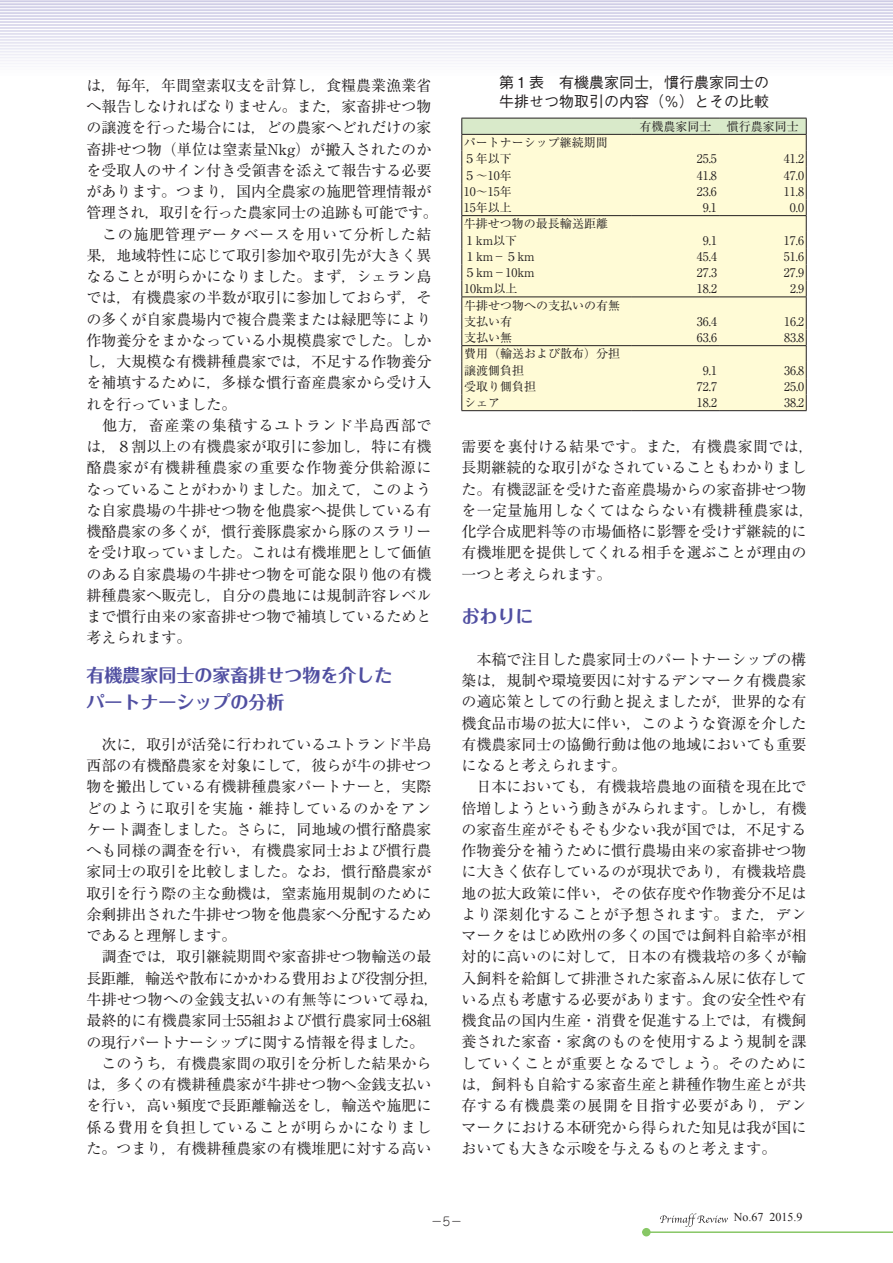
<style>
.page{position:relative;width:893px;height:1263px;background:#fff}
.page>*{position:absolute;margin:0;border:0;box-sizing:border-box;transform-origin:0 0}
.t1{font:700 18px/27px "Folk Pro";color:#504fa1}
.t2{font:15px/21.3px "Ryumin Pro";color:#231f20}
.t3{font:500 15px/19.5px "Gothic BBB Pro";color:#231f20}
.t4{font:12px/16.2px "Ryumin Pro";color:#231f20}
.t5{font:12px "Times New Roman";color:#231f20}
.t6{font:300 12px "Jun 101 Pro";color:#231f20}
</style>
<div class="page">
<svg style="left:0;top:1px;width:893px;height:60px"></svg>
<hr style="left:0;top:6px;width:893px;height:1px;background:#fff">
<hr style="left:0;top:3px;width:893px;height:1px;background:#fff">
<hr style="left:0;top:8px;width:893px;height:1px;background:#fff">
<hr style="left:0;top:11px;width:893px;height:1px;background:#fff">
<hr style="left:0;top:14px;width:893px;height:1px;background:#fff">
<hr style="left:0;top:17px;width:893px;height:1px;background:#fff">
<hr style="left:0;top:23px;width:893px;height:1px;background:#fff">
<hr style="left:0;top:20px;width:893px;height:1px;background:#fff">
<hr style="left:0;top:26px;width:893px;height:1px;background:#fff">
<hr style="left:0;top:29px;width:893px;height:1px;background:#fff">
<hr style="left:0;top:32px;width:893px;height:1px;background:#fff">
<hr style="left:0;top:35px;width:893px;height:1px;background:#fff">
<hr style="left:0;top:38px;width:893px;height:1px;background:#fff">
<hr style="left:0;top:41px;width:893px;height:1px;background:#fff">
<hr style="left:0;top:44px;width:893px;height:1px;background:#fff">
<hr style="left:0;top:47px;width:893px;height:1px;background:#fff">
<hr style="left:0;top:50px;width:893px;height:1px;background:#fff">
<hr style="left:0;top:59px;width:893px;height:1px;background:#fff">
<hr style="left:0;top:53px;width:893px;height:1px;background:#fff">
<hr style="left:0;top:56px;width:893px;height:1px;background:#fff">
<hr style="left:461px;top:410px;width:171px;height:1px;background:#231f20">
<hr style="left:632px;top:410px;width:87px;height:1px;background:#231f20">
<hr style="left:719px;top:410px;width:87px;height:1px;background:#231f20">
<svg style="left:461px;top:118px;width:346px;height:292px;background:#f8f5d1"></svg>
<svg style="left:660px;top:1213px;width:68px;height:14px"></svg>
<hr style="left:642px;top:1231px;width:251px;height:2px;background:#87c765">
<div style="left:642px;top:1228px;width:9px;height:8px;background:#87c765;border-radius:50%"></div>
<p class="t2" style="left:86px;top:73px;width:353px">は，毎年，年間窒素収支を計算し，食糧農業漁業省へ報告しなければなりません。また，家畜排せつ物の譲渡を行った場合には，どの農家へどれだけの家畜排せつ物（単位は窒素量Nkg）が搬入されたのかを受取人のサイン付き受領書を添えて報告する必要があります。つまり，国内全農家の施肥管理情報が管理され，取引を行った農家同士の追跡も可能です。　この施肥管理データベースを用いて分析した結果，地域特性に応じて取引参加や取引先が大きく異なることが明らかになりました。まず，シェラン島では，有機農家の半数が取引に参加しておらず，その多くが自家農場内で複合農業または緑肥等により作物養分をまかなっている小規模農家でした。しかし，大規模な有機耕種農家では，不足する作物養分を補填するために，多様な慣行畜産農家から受け入れを行っていました。<br>　他方，畜産業の集積するユトランド半島西部では，８割以上の有機農家が取引に参加し，特に有機酪農家が有機耕種農家の重要な作物養分供給源になっていることがわかりました。加えて，このような自家農場の牛排せつ物を他農家へ提供している有機酪農家の多くが，慣行養豚農家から豚のスラリーを受け取っていました。これは有機堆肥として価値のある自家農場の牛排せつ物を可能な限り他の有機耕種農家へ販売し，自分の農地には規制許容レベルまで慣行由来の家畜排せつ物で補填しているためと考えられます。</p>
<p class="t1" style="left:86px;top:660px;width:307px">有機農家同士の家畜排せつ物を介したパートナーシップの分析</p>
<p class="t2" style="left:86px;top:733px;width:354px">　次に，取引が活発に行われているユトランド半島西部の有機酪農家を対象にして，彼らが牛の排せつ物を搬出している有機耕種農家パートナーと，実際どのように取引を実施・維持しているのかをアンケート調査しました。さらに，同地域の慣行酪農家へも同様の調査を行い，有機農家同士および慣行農家同士の取引を比較しました。なお，慣行酪農家が取引を行う際の主な動機は，窒素施用規制のために余剰排出された牛排せつ物を他農家へ分配するためであると理解します。<br>　調査では，取引継続期間や家畜排せつ物輸送の最長距離，輸送や散布にかかわる費用および役割分担，牛排せつ物への金銭支払いの有無等について尋ね，最終的に有機農家同士55組および慣行農家同士68組の現行パートナーシップに関する情報を得ました。　このうち，有機農家間の取引を分析した結果からは，多くの有機耕種農家が牛排せつ物へ金銭支払いを行い，高い頻度で長距離輸送をし，輸送や施肥に係る費用を負担していることが明らかになりました。つまり，有機耕種農家の有機堆肥に対する高い</p>
<p class="t3" style="left:499px;top:70px;width:271px">第１表　有機農家同士，慣行農家同士の牛排せつ物取引の内容（％）とその比較</p>
<p class="t4" style="left:639px;top:117px;width:73px">有機農家同士</p>
<p class="t4" style="left:727px;top:117px;width:73px">慣行農家同士</p>
<p class="t4" style="left:464px;top:134px;width:145px">パートナーシップ継続期間<br>５年以下</p>
<p class="t4" style="left:697px;top:150px;width:22px">25.5</p>
<p class="t4" style="left:784px;top:150px;width:22px">41.2</p>
<p class="t4" style="left:464px;top:166px;width:49px">５～10年</p>
<p class="t4" style="left:697px;top:166px;width:22px">41.8</p>
<p class="t4" style="left:784px;top:166px;width:22px">47.0</p>
<p class="t4" style="left:464px;top:182px;width:49px">10～15年</p>
<p class="t4" style="left:697px;top:182px;width:22px">23.6</p>
<p class="t4" style="left:784px;top:182px;width:22px">11.8</p>
<p class="t4" style="left:464px;top:199px;width:49px">15年以上</p>
<p class="t4" style="left:703px;top:199px;width:16px">9.1</p>
<p class="t4" style="left:790px;top:199px;width:16px">0.0</p>
<p class="t4" style="left:464px;top:215px;width:145px">牛排せつ物の最長輸送距離<br>１km以下</p>
<p class="t4" style="left:703px;top:231px;width:16px">9.1</p>
<p class="t4" style="left:784px;top:231px;width:22px">17.6</p>
<p class="t4" style="left:464px;top:247px;width:72px">１km−５km</p>
<p class="t4" style="left:697px;top:247px;width:22px">45.4</p>
<p class="t4" style="left:784px;top:247px;width:22px">51.6</p>
<p class="t4" style="left:464px;top:264px;width:72px">５km−10km</p>
<p class="t4" style="left:697px;top:264px;width:22px">27.3</p>
<p class="t4" style="left:784px;top:264px;width:22px">27.9</p>
<p class="t4" style="left:464px;top:280px;width:55px">10km以上</p>
<p class="t4" style="left:697px;top:280px;width:22px">18.2</p>
<p class="t4" style="left:790px;top:280px;width:16px">2.9</p>
<p class="t4" style="left:464px;top:296px;width:157px">牛排せつ物への支払いの有無支払い有</p>
<p class="t4" style="left:697px;top:312px;width:22px">36.4</p>
<p class="t4" style="left:784px;top:312px;width:22px">16.2</p>
<p class="t4" style="left:464px;top:329px;width:49px">支払い無</p>
<p class="t4" style="left:697px;top:329px;width:22px">63.6</p>
<p class="t4" style="left:784px;top:329px;width:22px">83.8</p>
<p class="t4" style="left:464px;top:345px;width:157px">費用（輸送および散布）分担譲渡側負担</p>
<p class="t4" style="left:703px;top:361px;width:16px">9.1</p>
<p class="t4" style="left:784px;top:361px;width:22px">36.8</p>
<p class="t4" style="left:464px;top:377px;width:73px">受取り側負担</p>
<p class="t4" style="left:697px;top:377px;width:22px">72.7</p>
<p class="t4" style="left:784px;top:377px;width:22px">25.0</p>
<p class="t4" style="left:464px;top:394px;width:37px">シェア</p>
<p class="t4" style="left:697px;top:394px;width:22px">18.2</p>
<p class="t4" style="left:784px;top:394px;width:22px">38.2</p>
<p class="t2" style="left:461px;top:435px;width:354px">需要を裏付ける結果です。また，有機農家間では，長期継続的な取引がなされていることもわかりました。有機認証を受けた畜産農場からの家畜排せつ物を一定量施用しなくてはならない有機耕種農家は，化学合成肥料等の市場価格に影響を受けず継続的に有機堆肥を提供してくれる相手を選ぶことが理由の一つと考えられます。</p>
<p class="t1" style="left:461px;top:601px;width:73px">おわりに</p>
<p class="t2" style="left:461px;top:647px;width:347px">　本稿で注目した農家同士のパートナーシップの構築は，規制や環境要因に対するデンマーク有機農家の適応策としての行動と捉えましたが，世界的な有機食品市場の拡大に伴い，このような資源を介した有機農家同士の協働行動は他の地域においても重要になると考えられます。<br>　日本においても，有機栽培農地の面積を現在比で倍増しようという動きがみられます。しかし，有機の家畜生産がそもそも少ない我が国では，不足する作物養分を補うために慣行農場由来の家畜排せつ物に大きく依存しているのが現状であり，有機栽培農地の拡大政策に伴い，その依存度や作物養分不足はより深刻化することが予想されます。また，デンマークをはじめ欧州の多くの国では飼料自給率が相対的に高いのに対して，日本の有機栽培の多くが輸入飼料を給餌して排泄された家畜ふん尿に依存している点も考慮する必要があります。食の安全性や有機食品の国内生産・消費を促進する上では，有機飼養された家畜・家禽のものを使用するよう規制を課していくことが重要となるでしょう。そのためには，飼料も自給する家畜生産と耕種作物生産とが共存する有機農業の展開を目指す必要があり，デンマークにおける本研究から得られた知見は我が国においても大きな示唆を与えるものと考えます。</p>
<p class="t6" style="left:431px;top:1212px;width:33px">−5−</p>
<p class="t5" style="left:734px;top:1209px;width:70px">No.67 2015.9</p>
</div>
